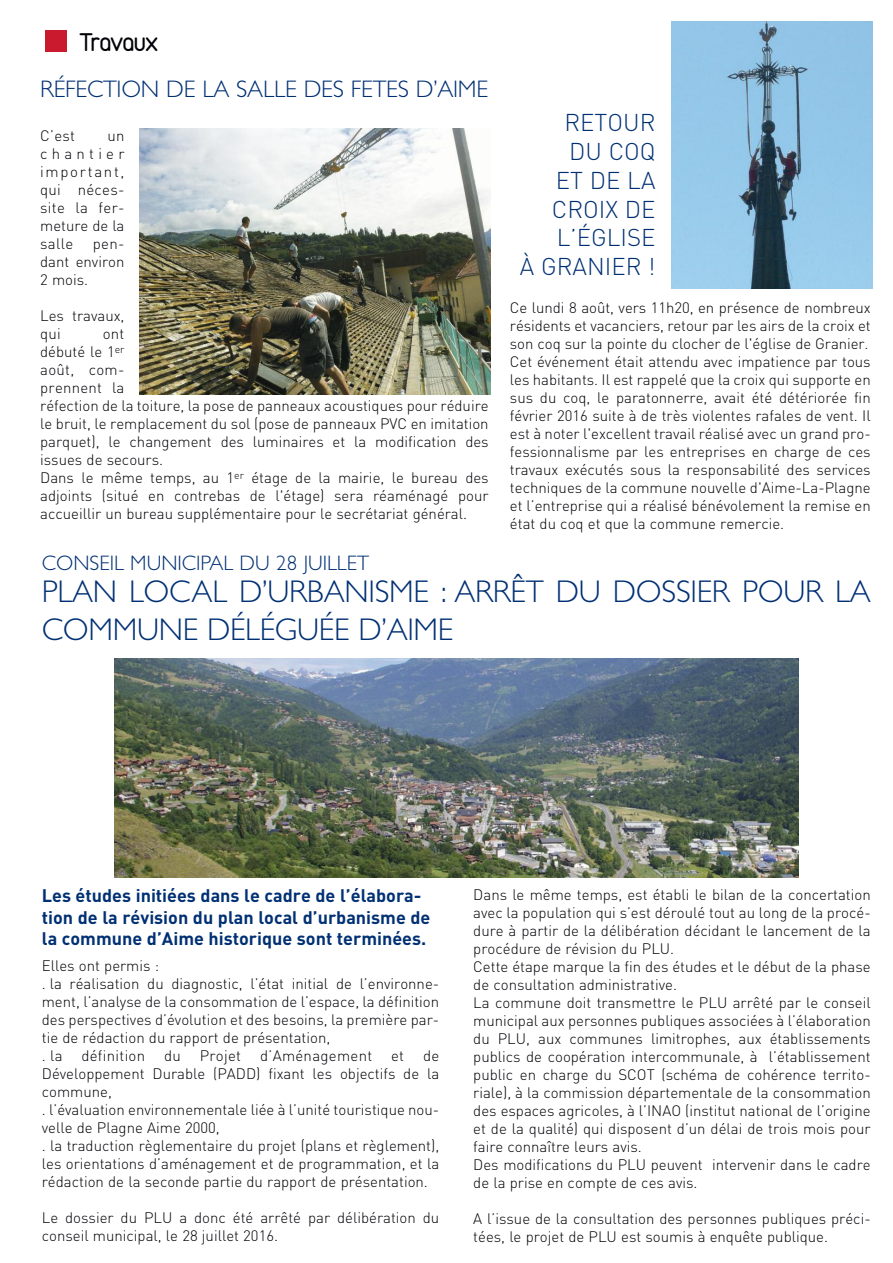
<style>
.page{position:relative;width:893px;height:1263px;background:#fff}
.page>*{position:absolute;margin:0;border:0;box-sizing:border-box;transform-origin:0 0}
.t1{font:300 31.5px/37.8px "Gill Sans";letter-spacing:-.01em;color:#003074}
.t2{font:27px "Duepuntozero";letter-spacing:-.015em;color:#000006}
.t3{font:300 24px/28.8px "DIN";color:#003074;text-align:right}
.t4{font:300 24px "Gill Sans";letter-spacing:-.01em;color:#003074}
.t5{font:300 21px "Gill Sans";color:#003074}
.t6{font:700 18px/21.6px "DIN";color:#003074}
.t7{font:300 15px/18px "DIN";color:#000006}
.t8{font:300 15px "DIN";letter-spacing:.02em;color:#000006}
</style>
<div class="page">
<div style="left:45px;top:30px;width:22px;height:22px;background:#c91a2e"></div>
<img style="left:114px;top:658px;width:684px;height:220px">
<img style="left:140px;top:128px;width:350px;height:266px">
<img style="left:672px;top:21px;width:200px;height:267px">
<h2 class="t2" style="left:80px;top:28px;width:81px">Travaux</h2>
<h3 class="t4" style="left:40px;top:75px;width:449px">RÉFECTION DE LA SALLE DES FETES D’AIME</h3>
<p class="t7" style="left:40px;top:126px;width:36px">C’est</p>
<p class="t7" style="left:40px;top:126px;width:86px;text-align:justify;text-indent:67px">un chantier important, qui néces&shy;site la fer&shy;meture de la salle</p>
<p class="t7" style="left:40px;top:234px;width:86px;text-align:justify;text-indent:53px">pen&shy;dant environ 2 mois.</p>
<p class="t7" style="left:40px;top:306px;width:86px">Les travaux, qui</p>
<p class="t7" style="left:40px;top:324px;width:450px;text-indent:63px">ont<br>débuté le 1<sup>er<br></sup>août, com-<br>prennent la<br>réfection de la toiture, la pose de panneaux acoustiques pour réduire le bruit, le remplacement du sol (pose de panneaux PVC en imitation parquet), le changement des luminaires et la modification des issues de secours.<br>Dans le même temps, au 1<sup>er</sup> étage de la mairie, le bureau des adjoints (situé en contrebas de l'étage) sera réaménagé pour accueillir un bureau supplémentaire pour le secrétariat général.</p>
<h3 class="t3" style="left:520px;top:108px;width:137px">RETOUR<br>DU COQ<br>ET DE LA<br>CROIX DE<br>L’ÉGLISE<br>À GRANIER !</h3>
<p class="t7" style="left:510px;top:299px;width:362px">Ce lundi 8 août, vers 11h20, en présence de nombreux résidents et vacanciers, retour par les airs de la croix et son coq sur la pointe du clocher de l'église de Granier.<br>Cet événement était attendu avec impatience par tous les habitants. Il est rappelé que la croix qui supporte en sus du coq, le paratonnerre, avait été détériorée fin février 2016 suite à de très violentes rafales de vent. Il est à noter l'excellent travail réalisé avec un grand pro&shy;fessionnalisme par les entreprises en charge de ces travaux exécutés sous la responsabilité des services techniques de la commune nouvelle d'Aime-La-Plagne et l’entreprise qui a réalisé bénévolement la remise en état du coq et que la commune remercie.</p>
<h3 class="t5" style="left:42px;top:550px;width:329px">CONSEIL MUNICIPAL DU 28 JUILLET</h3>
<h1 class="t1" style="left:42px;top:572px;width:830px">PLAN LOCAL D’URBANISME : ARRÊT DU DOSSIER POUR LA<br>COMMUNE DÉLÉGUÉE D’AIME</h1>
<p class="t6" style="left:42px;top:885px;width:390px">Les études initiées dans le cadre de l’élabora&shy;tion de la révision du plan local d’urbanisme de la commune d’Aime historique sont terminées.</p>
<p class="t7" style="left:42px;top:957px;width:399px">Elles ont permis :<br>. la réalisation du diagnostic, l’état initial de l’environne&shy;ment, l’analyse de la consommation de l’espace, la définition des perspectives d’évolution et des besoins, la première par&shy;tie de rédaction du rapport de présentation,<br>. la</p>
<p class="t8" style="left:81px;top:1047px;width:65px">définition</p>
<p class="t7" style="left:164px;top:1047px;width:18px">du</p>
<p class="t7" style="left:200px;top:1047px;width:43px">Projet</p>
<p class="t8" style="left:260px;top:1047px;width:114px">d’Aménagement</p>
<p class="t7" style="left:391px;top:1047px;width:15px">et</p>
<p class="t7" style="left:42px;top:1047px;width:399px;text-indent:381px">de Développement Durable (PADD) fixant les objectifs de la commune,<br>. l’évaluation environnementale liée à l’unité touristique nou&shy;velle de Plagne Aime 2000,<br>. la traduction règlementaire du projet (plans et règlement), les orientations d’aménagement et de programmation, et la rédaction de la seconde partie du rapport de présentation.</p>
<p class="t7" style="left:42px;top:1209px;width:399px">Le dossier du PLU a donc été arrêté par délibération du conseil municipal, le 28 juillet 2016.</p>
<p class="t7" style="left:473px;top:886px;width:399px">Dans le même temps, est établi le bilan de la concertation avec la population qui s’est déroulé tout au long de la procé&shy;dure à partir de la délibération décidant le lancement de la procédure de révision du PLU.<br>Cette étape marque la fin des études et le début de la phase de consultation administrative.<br>La commune doit transmettre le PLU arrêté par le conseil municipal aux personnes publiques associées à l’élaboration du PLU, aux communes limitrophes, aux établissements publics de coopération intercommunale, à l’établissement public en charge du SCOT (schéma de cohérence territo&shy;riale), à la commission départementale de la consommation des espaces agricoles, à l’INAO (institut national de l’origine et de la qualité) qui disposent d’un délai de trois mois pour faire connaître leurs avis.<br>Des modifications du PLU peuvent intervenir dans le cadre de la prise en compte de ces avis.</p>
<p class="t7" style="left:473px;top:1210px;width:399px">A l’issue de la consultation des personnes publiques préci&shy;tées, le projet de PLU est soumis à enquête publique.</p>
</div>
